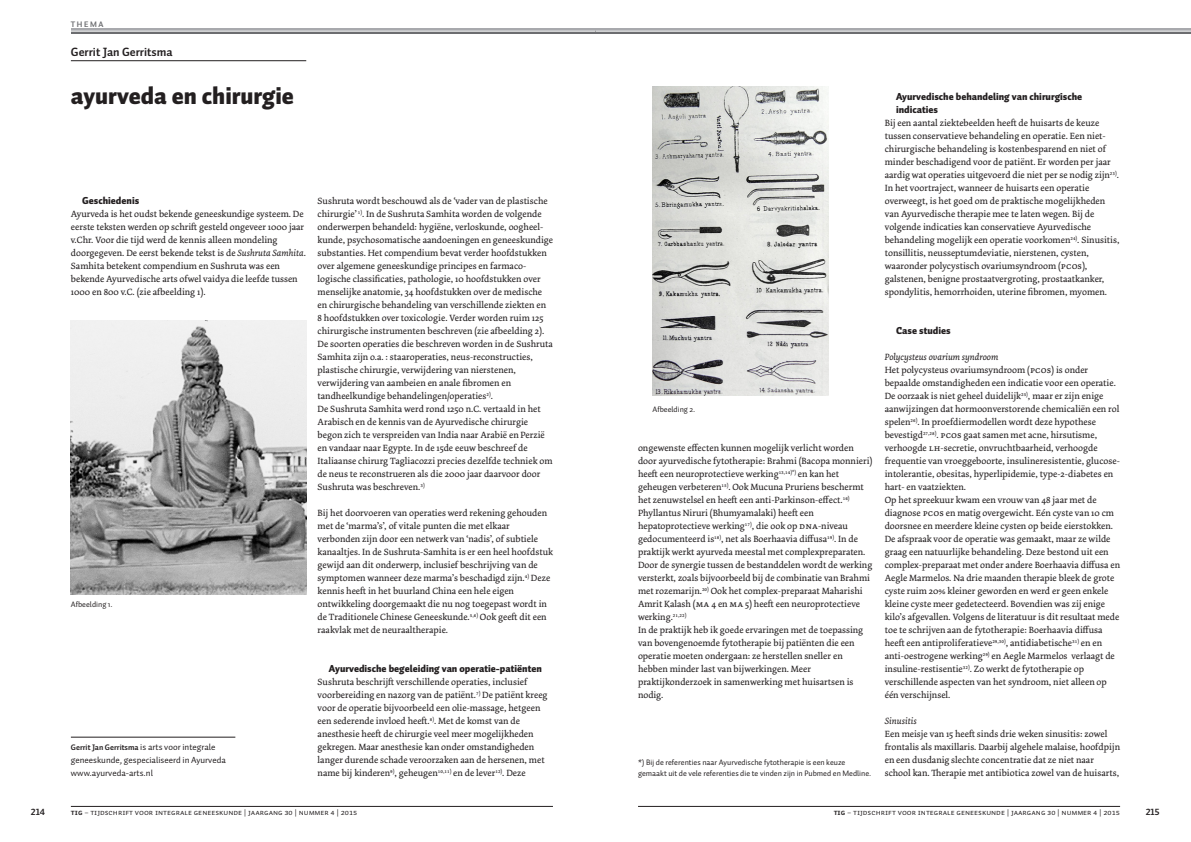
<style>
.page{position:relative;width:1191px;height:842px;background:#fff}
.page>*{position:absolute;margin:0;border:0;box-sizing:border-box;transform-origin:0 0}
.K-Auto_Black{font:900 24px "Auto Pro";color:#231f20}
.Auteur{font:700 12px "Auto Pro";color:#231f20}
.Tk{font:900 10px/13px "Auto Pro";color:#231f20}
.T-Dolly{font:9.5px/13px "Dolly Pro";color:#231f20}
.T-Dolly-2{font:italic 9.5px "Dolly Pro";color:#231f20}
.Auteursgegevens{font:9px/13px "Auto Pro";color:#231f20}
.t1{font:9px "Auto 1 Bold LF";color:#231f20}
.t2{font:8px "Auto 1 Regular Sm Cp";color:#231f20}
.Noot{font:8px/11px "Auto Pro";color:#231f20}
.B{font:8px "Auto Pro";color:#231f20}
.Item{font:700 8px "Auto Pro";letter-spacing:.2em;color:#6c6d70}
.s1{font-style:italic}
.s2{font-weight:700;font-size:8px}
.s3{font-family:"Dolly Pro Regular Small Caps"}
.s4{font-family:"Auto 1 Bold Sm Cp"}
</style>
<div class="page">
<hr style="left:595px;top:29px;width:596px;height:2px;background:#a8a9ad">
<hr style="left:595px;top:31px;width:596px;height:3px;background:#6c6d70">
<hr style="left:595px;top:31px;width:596px;height:1px;background:#fff">
<hr style="left:638px;top:806px;width:482px;height:1px;background:#231f20">
<hr style="left:71px;top:29px;width:524px;height:2px;background:#a8a9ad">
<hr style="left:71px;top:31px;width:524px;height:3px;background:#6c6d70">
<hr style="left:71px;top:31px;width:524px;height:1px;background:#fff">
<hr style="left:71px;top:806px;width:482px;height:1px;background:#231f20">
<hr style="left:71px;top:737px;width:164px;height:1px;background:#231f20">
<hr style="left:71px;top:61px;width:235px;height:1px;background:#231f20">
<img style="left:71px;top:321px;width:235px;height:273px">
<img style="left:652px;top:87px;width:176px;height:309px">
<p class="Item" style="left:71px;top:18px;width:34px">THEMA</p>
<p class="Auteur" style="left:71px;top:44px;width:103px">Gerrit Jan Gerritsma</p>
<p class="K-Auto_Black" style="left:71px;top:78px;width:225px">ayurveda en chirurgie</p>
<p class="Tk" style="left:82px;top:194px;width:59px">Geschiedenis</p>
<p class="T-Dolly" style="left:71px;top:207px;width:236px">Ayurveda is het oudst bekende geneeskundige systeem. De eerste teksten werden op schrift gesteld ongeveer 1000 jaar v.Chr. Voor die tijd werd de kennis alleen mondeling doorgegeven. De eerst bekende tekst is de <span class="s1">Sushruta Samhita</span>.<br>Samhita betekent compendium en Sushruta was een bekende Ayurvedische arts ofwel vaidya die leefde tussen 1000 en 800 v.C. (zie afbeelding 1).</p>
<p class="B" style="left:71px;top:599px;width:43px">Afbeelding 1.</p>
<p class="Auteursgegevens" style="left:71px;top:740px;width:156px"><span class="s2">Gerrit Jan Gerritsma</span> is arts voor integrale geneeskunde, gespecialiseerd in Ayurveda www.ayurveda-arts.nl</p>
<p class="T-Dolly" style="left:317px;top:194px;width:237px">Sushruta wordt beschouwd als de ‘vader van de plastische chirurgie’ <sup>1)</sup>. In de Sushruta Samhita worden de volgende onderwerpen behandeld: hygiëne, verloskunde, oogheel&shy;kunde, psychosomatische aandoeningen en geneeskundige substanties. Het compendium bevat verder hoofdstukken over algemene geneeskundige principes en farmaco&shy;logische classificaties, pathologie, 10 hoofdstukken over menselijke anatomie, 34 hoofdstukken over de medische en chirurgische behandeling van verschillende ziekten en<br>8 hoofdstukken over toxicologie. Verder worden ruim 125 chirurgische instrumenten beschreven (zie afbeelding 2).<br>De soorten operaties die beschreven worden in de Sushruta Samhita zijn o.a. : staaroperaties, neus-reconstructies, plastische chirurgie, verwijdering van nierstenen, verwijdering van aambeien en anale fibromen en tandheelkundige behandelingen/operaties<sup>2)</sup>.</p>
<p class="T-Dolly" style="left:317px;top:402px;width:236px">De Sushruta Samhita werd rond 1250 n.C. vertaald in het Arabisch en de kennis van de Ayurvedische chirurgie begon zich te verspreiden van India naar Arabië en Perzië en vandaar naar Egypte. In de 15de eeuw beschreef de Italiaanse chirurg Tagliacozzi precies dezelfde techniek om de neus te reconstrueren als die 2000 jaar daarvoor door Sushruta was beschreven.<sup>3)</sup></p>
<p class="T-Dolly" style="left:317px;top:506px;width:237px">Bij het doorvoeren van operaties werd rekening gehouden met de ‘marma’s’, of vitale punten die met elkaar verbonden zijn door een netwerk van ‘nadis’, of subtiele kanaaltjes. In de Sushruta-Samhita is er een heel hoofdstuk gewijd aan dit onderwerp, inclusief beschrijving van de symptomen wanneer deze marma’s beschadigd zijn.<sup>4)</sup> Deze kennis heeft in het buurland China een hele eigen ontwikkeling doorgemaakt die nu nog toegepast wordt in de Traditionele Chinese Geneeskunde.<sup>5,6)</sup> Ook geeft dit een raakvlak met de neuraaltherapie.</p>
<p class="Tk" style="left:329px;top:662px;width:214px">Ayurvedische begeleiding van operatie-patiënten</p>
<p class="T-Dolly" style="left:317px;top:675px;width:231px">Sushruta beschrijft verschillende operaties, inclusief voorbereiding en nazorg van de patiënt.<sup>7)</sup> De patiënt kreeg voor de operatie bijvoorbeeld een olie-massage, hetgeen een sederende invloed heeft.<sup>8)</sup>. Met de komst van de anesthesie heeft de chirurgie veel meer mogelijkheden gekregen. Maar anesthesie kan onder omstandigheden langer durende schade veroorzaken aan de hersenen, met name bij kinderen<sup>9)</sup>, geheugen<sup>10,11)</sup> en de lever<sup>12)</sup>. Deze</p>
<p class="B" style="left:652px;top:404px;width:44px">Afbeelding 2.</p>
<p class="T-Dolly" style="left:638px;top:441px;width:236px">ongewenste effecten kunnen mogelijk verlicht worden door ayurvedische fytotherapie: Brahmi (Bacopa monnieri) heeft een neuroprotectieve werking<sup>13,14)*)</sup> en kan het geheugen verbeteren<sup>15)</sup>. Ook Mucuna Pruriens beschermt het zenuwstelsel en heeft een anti-Parkinson-effect.<sup>16)<br></sup>Phyllantus Niruri (Bhumyamalaki) heeft een hepatoprotectieve werking<sup>17)</sup>, die ook op <span class="s3">DNA</span>-niveau gedocumenteerd is<sup>18)</sup>, net als Boerhaavia diffusa<sup>19)</sup>. In de praktijk werkt ayurveda meestal met complexpreparaten.<br>Door de synergie tussen de bestanddelen wordt de werking versterkt, zoals bijvoorbeeld bij de combinatie van Brahmi met rozemarijn.<sup>20)</sup> Ook het complex-preparaat Maharishi Amrit Kalash (<span class="s3">MA</span> 4 en <span class="s3">MA</span> 5) heeft een neuroprotectieve werking.<sup>21,22)</sup></p>
<p class="T-Dolly" style="left:638px;top:623px;width:227px">In de praktijk heb ik goede ervaringen met de toepassing van bovengenoemde fytotherapie bij patiënten die een operatie moeten ondergaan: ze herstellen sneller en hebben minder last van bijwerkingen. Meer praktijkonderzoek in samenwerking met huisartsen is nodig.</p>
<p class="Noot" style="left:638px;top:757px;width:235px">*) Bij de referenties naar Ayurvedische fytotherapie is een keuze gemaakt uit de vele referenties die te vinden zijn in Pubmed en Medline.</p>
<p class="Tk" style="left:896px;top:90px;width:188px">Ayurvedische behandeling van chirurgische indicaties</p>
<p class="T-Dolly" style="left:884px;top:116px;width:236px">Bij een aantal ziektebeelden heeft de huisarts de keuze tussen conservatieve behandeling en operatie. Een niet&shy;chirurgische behandeling is kostenbesparend en niet of minder beschadigend voor de patiënt. Er worden per jaar aardig wat operaties uitgevoerd die niet per se nodig zijn<sup>23)</sup>.<br>In het voortraject, wanneer de huisarts een operatie overweegt, is het goed om de praktische mogelijkheden van Ayurvedische therapie mee te laten wegen. Bij de volgende indicaties kan conservatieve Ayurvedische behandeling mogelijk een operatie voorkomen<sup>24)</sup>. Sinusitis, tonsillitis, neusseptumdeviatie, nierstenen, cysten, waaronder polycystisch ovariumsyndroom (<span class="s3">PCOS</span>), galstenen, benigne prostaatvergroting, prostaatkanker, spondylitis, hemorrhoiden, uterine fibromen, myomen.</p>
<p class="Tk" style="left:896px;top:324px;width:56px">Case studies</p>
<p class="T-Dolly-2" style="left:884px;top:351px;width:115px">Polycysteus ovarium syndroom</p>
<p class="T-Dolly" style="left:884px;top:363px;width:237px">Het polycysteus ovariumsyndroom (<span class="s3">PCOS</span>) is onder bepaalde omstandigheden een indicatie voor een operatie.<br>De oorzaak is niet geheel duidelijk<sup>25)</sup>, maar er zijn enige aanwijzingen dat hormoonverstorende chemicaliën een rol spelen<sup>26)</sup>. In proefdiermodellen wordt deze hypothese bevestigd<sup>27,28)</sup>. <span class="s3">PCOS</span> gaat samen met acne, hirsutisme, verhoogde <span class="s3">LH</span>-secretie, onvruchtbaarheid, verhoogde frequentie van vroeggeboorte, insulineresistentie, glucose&shy;intolerantie, obesitas, hyperlipidemie, type-2-diabetes en hart- en vaatziekten.</p>
<p class="T-Dolly" style="left:884px;top:493px;width:237px">Op het spreekuur kwam een vrouw van 48 jaar met de diagnose <span class="s3">PCOS</span> en matig overgewicht. Eén cyste van 10 cm doorsnee en meerdere kleine cysten op beide eierstokken.<br>De afspraak voor de operatie was gemaakt, maar ze wilde graag een natuurlijke behandeling. Deze bestond uit een complex-preparaat met onder andere Boerhaavia diffusa en Aegle Marmelos. Na drie maanden therapie bleek de grote cyste ruim 20% kleiner geworden en werd er geen enkele kleine cyste meer gedetecteerd. Bovendien was zij enige kilo’s afgevallen. Volgens de literatuur is dit resultaat mede toe te schrijven aan de fytotherapie: Boerhaavia diffusa heeft een antiproliferatieve<sup>29,30)</sup>, antidiabetische<sup>31)</sup> en en anti-oestrogene werking<sup>29)</sup> en Aegle Marmelos verlaagt de insuline-restisentie<sup>32)</sup>. Zo werkt de fytotherapie op verschillende aspecten van het syndroom, niet alleen op één verschijnsel.</p>
<p class="T-Dolly-2" style="left:884px;top:715px;width:33px">Sinusitis</p>
<p class="T-Dolly" style="left:884px;top:727px;width:237px">Een meisje van 15 heeft sinds drie weken sinusitis: zowel frontalis als maxillaris. Daarbij algehele malaise, hoofdpijn en een dusdanig slechte concentratie dat ze niet naar school kan. Therapie met antibiotica zowel van de huisarts,</p>
<p class="t1" style="left:31px;top:806px;width:16px">214</p>
<p class="t2" style="left:71px;top:809px;width:288px"><span class="s4">TIG</span> – tijdschrift voor integrale geneeskunde | jaargang 30 | nummer 4 | 2015</p>
<p class="t2" style="left:833px;top:809px;width:288px"><span class="s4">TIG</span> – tijdschrift voor integrale geneeskunde | jaargang 30 | nummer 4 | 2015</p>
<p class="t1" style="left:1145px;top:806px;width:15px">215</p>
</div>
